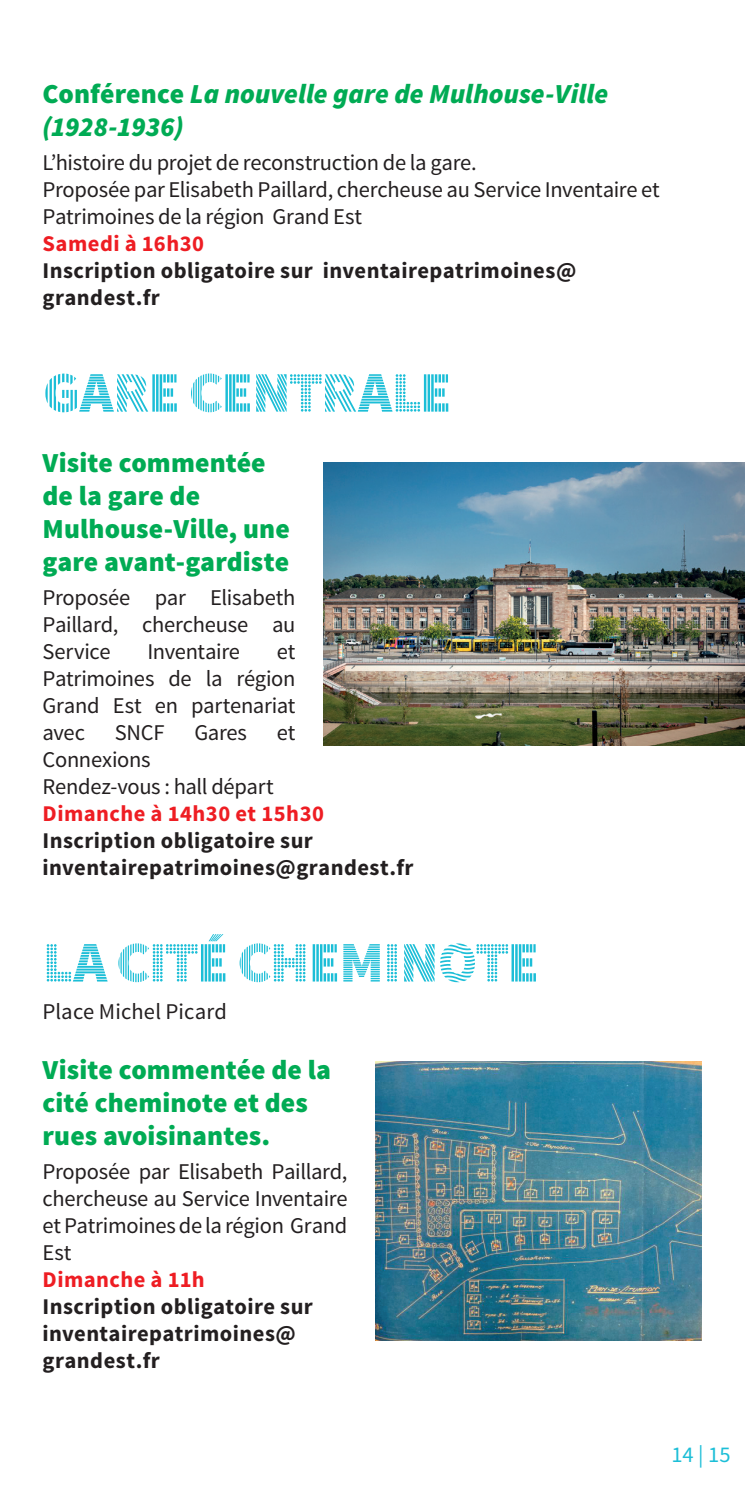
<style>
.page{position:relative;width:745px;height:1489px;background:#fff}
.page>*{position:absolute;margin:0;border:0;box-sizing:border-box;transform-origin:0 0}
.t1{font:900 57.5px "Source Sans Pro DISPLAYV2";letter-spacing:-.02em;color:#1cbed7}
.t2{font:900 27.5px/33px "Source Sans Pro";letter-spacing:.005em;color:#00ab54}
.t3{font:italic 900 27.5px/33px "Source Sans Pro";color:#00ab54}
.t4{font:22.5px/27px "Source Sans Pro";letter-spacing:-.01em;color:#231f20;text-align:justify}
.t5{font:700 22.5px/27px "Source Sans Pro";letter-spacing:.02em;color:#231f20}
.t6{font:700 22.5px "Source Sans Pro";letter-spacing:.02em;color:#ee1d23}
.t7{font:22.5px "Source Sans Pro";color:#1cbed7}
.s1{font-style:normal}
</style>
<div class="page">
<img style="left:375px;top:1061px;width:325px;height:279px">
<img style="left:324px;top:463px;width:420px;height:282px">
<p class="t3" style="left:43px;top:77px;width:567px"><span class="s1">Conférence</span> La nouvelle gare de Mulhouse-Ville (1928-1936)</p>
<p class="t4" style="left:43px;top:149px;width:618px;text-align:left">L’histoire du projet de reconstruction de la gare.<br>Proposée par Elisabeth Paillard, chercheuse au Service Inventaire et<br>Patrimoines de la région Grand Est</p>
<p class="t6" style="left:43px;top:229px;width:163px">Samedi à 16h30</p>
<p class="t5" style="left:43px;top:258px;width:535px">Inscription obligatoire sur inventairepatrimoines@ grandest.fr</p>
<h1 class="t1" style="left:43px;top:363px;width:410px">GARE CENTRALE</h1>
<p class="t2" style="left:43px;top:447px;width:248px">Visite commentée de la gare de<br>Mulhouse-Ville, une gare avant-gardiste</p>
<p class="t4" style="left:43px;top:584px;width:254px">Proposée par Elisabeth Paillard, chercheuse au Service</p>
<p class="t4" style="left:147px;top:638px;width:94px">Inventaire</p>
<p class="t4" style="left:43px;top:638px;width:254px;text-indent:234px">et Patrimoines de la région Grand Est en partenariat avec</p>
<p class="t4" style="left:115px;top:719px;width:51px">SNCF</p>
<p class="t4" style="left:194px;top:719px;width:54px">Gares</p>
<p class="t4" style="left:277px;top:719px;width:20px">et</p>
<p class="t4" style="left:43px;top:746px;width:232px">Connexions<br>Rendez-vous : hall départ</p>
<p class="t6" style="left:43px;top:799px;width:283px">Dimanche à 14h30 et 15h30</p>
<p class="t5" style="left:43px;top:827px;width:372px">Inscription obligatoire sur inventairepatrimoines@grandest.fr</p>
<h1 class="t1" style="left:43px;top:932px;width:498px">LA CITÉ CHEMINOTE</h1>
<p class="t4" style="left:43px;top:998px;width:186px">Place Michel Picard</p>
<p class="t2" style="left:43px;top:1054px;width:290px">Visite commentée de la cité cheminote et des rues avoisinantes.</p>
<p class="t4" style="left:43px;top:1158px;width:306px">Proposée par Elisabeth Paillard, chercheuse au Service Inventaire et Patrimoines de la région Grand Est</p>
<p class="t6" style="left:43px;top:1265px;width:163px">Dimanche à 11h</p>
<p class="t5" style="left:43px;top:1293px;width:272px">Inscription obligatoire sur inventairepatrimoines@ grandest.fr</p>
<p class="t7" style="left:671px;top:1440px;width:61px">14 | 15</p>
</div>
